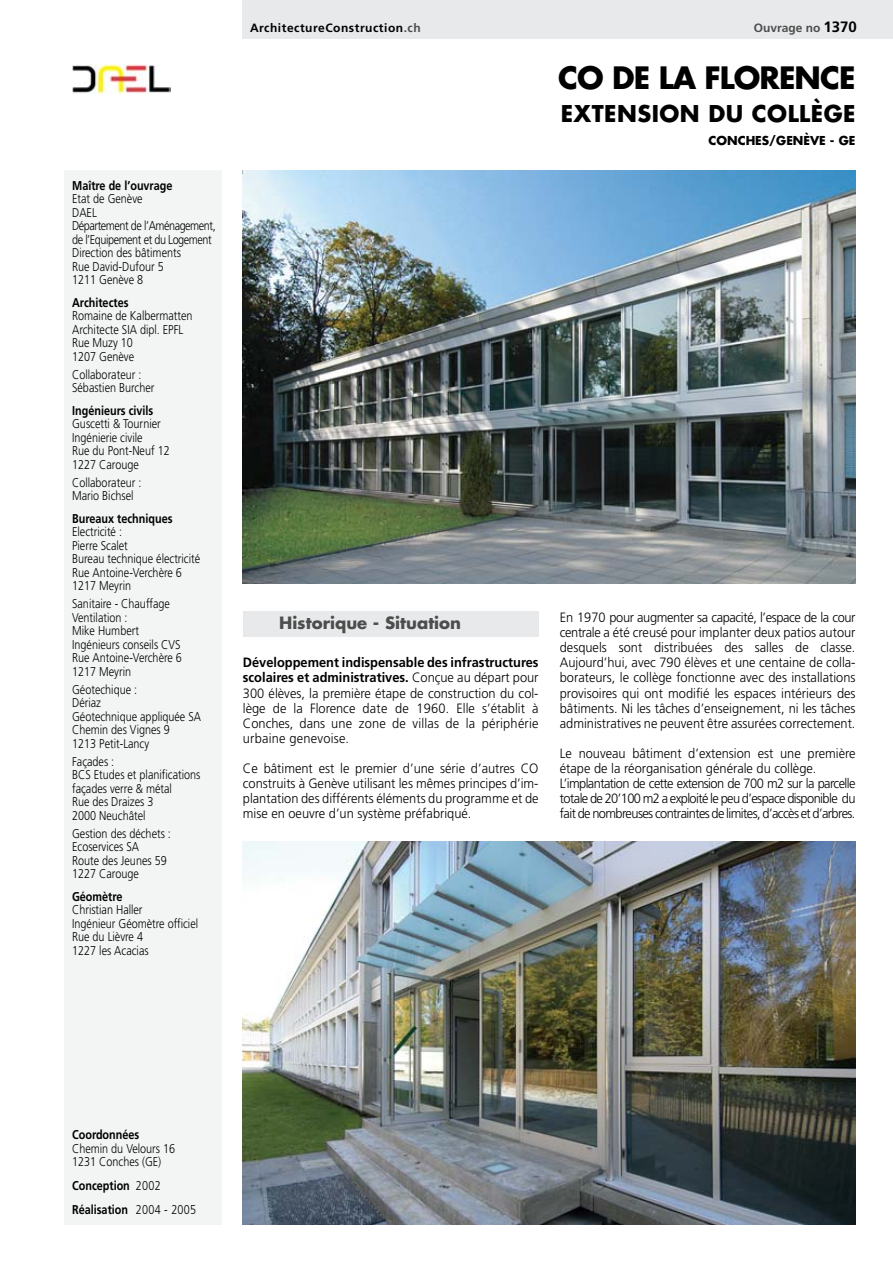
<style>
.page{position:relative;width:893px;height:1263px;background:#fff}
.page>*{position:absolute;margin:0;border:0;box-sizing:border-box;transform-origin:0 0}
.t1{font:700 30px "Futura";letter-spacing:-.03em;color:#000}
.t2{font:700 22.5px "Futura";letter-spacing:.02em;color:#000}
.t3{font:700 16.5px "Futura";color:#4d4d4d}
.t4{font:300 13.5px/15.1px "Frutiger";color:#000;text-align:justify;scale:.95 1}
.t5{font:300 13.5px/15.1px "Frutiger";letter-spacing:-.045em;color:#000;scale:.95 1}
.t6{font:300 12.75px/13.5px "Frutiger";color:#000;scale:.85 1}
.t7{font:700 12.75px/24px "Frutiger";color:#000;scale:.85 1}
.t8{font:700 12px "Frutiger";letter-spacing:.045em;color:#000}
.t9{font:700 12px "Futura";color:#000}
.t10{font:700 12px "Frutiger";color:#4d4d4d}
.s1{color:#4d4d4d}
.s2{font-size:15px;color:#000}
.s3{font-weight:700}
.s4{font-weight:300}
</style>
<div class="page">
<div style="left:64px;top:170px;width:157px;height:1055px;background:#f3f4f4"></div>
<img style="left:243px;top:171px;width:612px;height:412px">
<img style="left:243px;top:842px;width:612px;height:383px">
<img style="left:72px;top:64px;width:98px;height:29px">
<div style="left:243px;top:611px;width:295px;height:26px;background:#e7e9ea"></div>
<div style="left:243px;top:0;width:649px;height:38px;background:#e7e9ea"></div>
<p class="t7" style="left:72px;top:174px;width:120px">Maître de l’ouvrage</p>
<p class="t6" style="left:72px;top:193px;width:170px">Etat de Genève<br>DAEL<br>Département de l’Aménagement, de l’Equipement et du Logement<br>Direction des bâtiments<br>Rue David-Dufour 5<br>1211 Genève 8</p>
<p class="t7" style="left:72px;top:291px;width:68px">Architectes</p>
<p class="t6" style="left:72px;top:310px;width:143px">Romaine de Kalbermatten<br>Architecte SIA dipl. EPFL<br>Rue Muzy 10<br>1207 Genève</p>
<p class="t6" style="left:72px;top:368px;width:98px">Collaborateur :<br>Sébastien Burcher</p>
<p class="t7" style="left:72px;top:399px;width:97px">Ingénieurs civils</p>
<p class="t6" style="left:72px;top:418px;width:116px">Guscetti &amp; Tournier<br>Ingénierie civile<br>Rue du Pont-Neuf 12<br>1227 Carouge</p>
<p class="t6" style="left:72px;top:476px;width:83px">Collaborateur :<br>Mario Bichsel</p>
<p class="t7" style="left:72px;top:507px;width:120px">Bureaux techniques</p>
<p class="t6" style="left:72px;top:526px;width:152px">Electricité :<br>Pierre Scalet<br>Bureau technique électricité<br>Rue Antoine-Verchère 6<br>1217 Meyrin</p>
<p class="t6" style="left:72px;top:598px;width:131px">Sanitaire - Chauffage<br>Ventilation :<br>Mike Humbert<br>Ingénieurs conseils CVS<br>Rue Antoine-Verchère 6<br>1217 Meyrin</p>
<p class="t6" style="left:72px;top:683px;width:153px">Géotechique :<br>Dériaz<br>Géotechnique appliquée SA<br>Chemin des Vignes 9<br>1213 Petit-Lancy</p>
<p class="t6" style="left:72px;top:755px;width:152px">Façades :<br>BCS Etudes et planifications façades verre &amp; métal<br>Rue des Draizes 3<br>2000 Neuchâtel</p>
<p class="t6" style="left:72px;top:827px;width:118px">Gestion des déchets :<br>Ecoservices SA<br>Route des Jeunes 59<br>1227 Carouge</p>
<p class="t7" style="left:72px;top:885px;width:61px">Géomètre</p>
<p class="t6" style="left:72px;top:904px;width:150px">Christian Haller<br>Ingénieur Géomètre officiel<br>Rue du Lièvre 4<br>1227 les Acacias</p>
<p class="t8" style="left:250px;top:23px;width:172px">ArchitectureConstruction<span class="s1">.ch</span></p>
<p class="t10" style="left:753px;top:23px;width:104px">Ouvrage no <span class="s2">1370</span></p>
<h1 class="t1" style="left:558px;top:64px;width:299px">CO DE LA FLORENCE</h1>
<h2 class="t2" style="left:560px;top:104px;width:296px">EXTENSION DU COLLÈGE</h2>
<p class="t9" style="left:708px;top:135px;width:148px">CONCHES/GENÈVE - GE</p>
<p class="t3" style="left:279px;top:616px;width:183px">Historique - Situation</p>
<p class="t4" style="left:243px;top:656px;width:313px"><span class="s3">Développement indispensable des infrastructures scolaires et administratives.</span> Conçue au départ pour 300 élèves, la première étape de construction du col&shy;lège de la Florence date de 1960. Elle s’établit à Conches, dans une zone de villas de la périphérie urbaine genevoise.</p>
<p class="t4" style="left:243px;top:762px;width:313px">Ce bâtiment est le premier d’une série d’autres CO construits à Genève utilisant les mêmes principes d’im&shy;plantation des différents éléments du programme et de mise en oeuvre d’un système préfabriqué.</p>
<p class="t4" style="left:560px;top:611px;width:313px">En 1970 pour augmenter sa capacité, l’espace de la cour centrale a été creusé pour implanter deux patios autour desquels sont distribuées des salles de classe.<br>Aujourd’hui, avec 790 élèves et une centaine de colla&shy;borateurs, le collège fonctionne avec des installations provisoires qui ont modifié les espaces intérieurs des bâtiments. Ni les tâches d’enseignement, ni les tâches administratives ne peuvent être assurées correctement.</p>
<p class="t5" style="left:560px;top:747px;width:313px">Le nouveau bâtiment d’extension est une première étape de la réorganisation générale du collège.<br>L’implantation de cette extension de 700 m2 sur la parcelle totale de 20’100 m2 a exploité le peu d’espace disponible du fait de nombreuses contraintes de limites, d’accès et d’arbres.</p>
<p class="t7" style="left:72px;top:1124px;width:81px">Coordonnées</p>
<p class="t6" style="left:72px;top:1142px;width:123px">Chemin du Velours 16<br>1231 Conches (GE)</p>
<p class="t7" style="left:72px;top:1175px;width:147px">Conception <span class="s4">2002<br></span>Réalisation <span class="s4">2004 - 2005</span></p>
</div>
